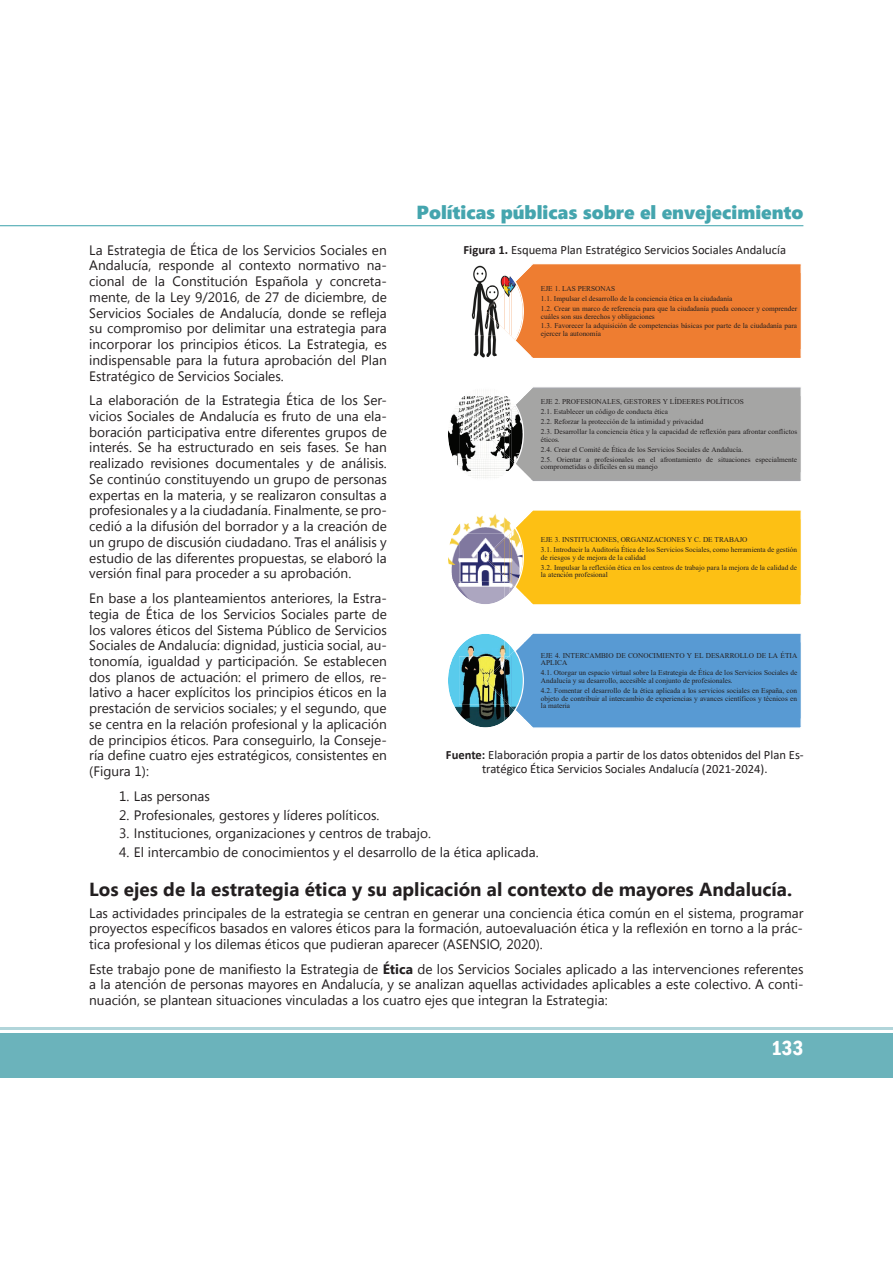
<style>
.page{position:relative;width:893px;height:1263px;background:#fff}
.page>*{position:absolute;margin:0;border:0;box-sizing:border-box;transform-origin:0 0}
.t1{font:600 condensed 21px "Franklin Gothic";color:#fff}
.t2{font:700 18.9px "Segoe UI";color:#231f20}
.t3{font:18.9px "Segoe UI Black";color:#44a5ae}
.t4{font:13.65px/15.8px "Segoe UI";color:#231f20;text-align:justify}
.t5{font:12.6px/13.6px "Calibri";color:#231f20;text-align:center}
.t6{font:7.35px/10.1px "Times New Roman";color:#231f20}
.s1{font-weight:700}
</style>
<div class="page">
<div style="left:0;top:1033px;width:893px;height:45px;background:#6bb3bb"></div>
<hr style="left:0;top:1027px;width:893px;height:3px;background:#b1d5da">
<hr style="left:0;top:225px;width:803px;height:1px;background:#44a5ae">
<svg style="left:473px;top:264px;width:328px;height:94px;background:#ec8541"></svg>
<img style="left:471px;top:287px;width:33px;height:48px">
<img style="left:484px;top:291px;width:20px;height:40px">
<img style="left:504px;top:287px;width:8px;height:48px">
<svg style="left:448px;top:387px;width:353px;height:94px;background:#aaaaa9"></svg>
<img style="left:459px;top:410px;width:45px;height:48px">
<img style="left:484px;top:414px;width:20px;height:40px">
<img style="left:504px;top:410px;width:8px;height:48px">
<svg style="left:448px;top:510px;width:353px;height:95px;background:#f8c433"></svg>
<img style="left:459px;top:533px;width:45px;height:49px">
<img style="left:484px;top:538px;width:20px;height:39px">
<img style="left:504px;top:533px;width:8px;height:49px">
<svg style="left:448px;top:633px;width:353px;height:95px;background:#61a0d2"></svg>
<img style="left:459px;top:656px;width:53px;height:49px">
<img style="left:484px;top:661px;width:20px;height:40px">
<img style="left:510px;top:656px;width:1px;height:49px">
<h2 class="t3" style="left:417px;top:199px;width:388px">Políticas públicas sobre el envejecimiento</h2>
<p class="t4" style="left:89px;top:241px;width:299px">La Estrategia de Ética de los Servicios Sociales en Andalucía, responde al contexto normativo na&shy;cional de la Constitución Española y concreta&shy;mente, de la Ley 9/2016, de 27 de diciembre, de Servicios Sociales de Andalucía, donde se refleja su compromiso por delimitar una estrategia para incorporar los principios éticos. La Estrategia, es indispensable para la futura aprobación del Plan Estratégico de Servicios Sociales.</p>
<p class="t4" style="left:89px;top:392px;width:299px">La elaboración de la Estrategia Ética de los Ser&shy;vicios Sociales de Andalucía es fruto de una ela&shy;boración participativa entre diferentes grupos de interés. Se ha estructurado en seis fases. Se han realizado revisiones documentales y de análisis.<br>Se continúo constituyendo un grupo de personas expertas en la materia, y se realizaron consultas a profesionales y a la ciudadanía. Finalmente, se pro&shy;cedió a la difusión del borrador y a la creación de un grupo de discusión ciudadano. Tras el análisis y estudio de las diferentes propuestas, se elaboró la versión final para proceder a su aprobación.</p>
<p class="t4" style="left:89px;top:590px;width:299px">En base a los planteamientos anteriores, la Estra&shy;tegia de Ética de los Servicios Sociales parte de los valores éticos del Sistema Público de Servicios Sociales de Andalucía: dignidad, justicia social, au&shy;tonomía, igualdad y participación. Se establecen dos planos de actuación: el primero de ellos, re&shy;lativo a hacer explícitos los principios éticos en la prestación de servicios sociales; y el segundo, que se centra en la relación profesional y la aplicación de principios éticos. Para conseguirlo, la Conseje&shy;ría define cuatro ejes estratégicos, consistentes en (Figura 1):</p>
<p class="t4" style="left:119px;top:788px;width:92px">1. Las personas</p>
<p class="t4" style="left:119px;top:806px;width:262px">2. Profesionales, gestores y líderes políticos.</p>
<p class="t4" style="left:119px;top:825px;width:313px">3. Instituciones, organizaciones y centros de trabajo.</p>
<p class="t4" style="left:119px;top:844px;width:421px">4. El intercambio de conocimientos y el desarrollo de la ética aplicada.</p>
<h2 class="t2" style="left:89px;top:875px;width:704px">Los ejes de la estrategia ética y su aplicación al contexto de mayores Andalucía.</h2>
<p class="t4" style="left:89px;top:904px;width:716px">Las actividades principales de la estrategia se centran en generar una conciencia ética común en el sistema, programar proyectos específicos basados en valores éticos para la formación, autoevaluación ética y la reflexión en torno a la prác&shy;tica profesional y los dilemas éticos que pudieran aparecer (ASENSIO, 2020).</p>
<p class="t4" style="left:89px;top:960px;width:716px">Este trabajo pone de manifiesto la Estrategia de <span class="s1">Ética</span> de los Servicios Sociales aplicado a las intervenciones referentes a la atención de personas mayores en Andalucía, y se analizan aquellas actividades aplicables a este colectivo. A conti&shy;nuación, se plantean situaciones vinculadas a los cuatro ejes que integran la Estrategia:</p>
<p class="t5" style="left:463px;top:244px;width:324px"><span class="s1">Figura 1.</span> Esquema Plan Estratégico Servicios Sociales Andalucía</p>
<p class="t6" style="left:541px;top:283px;width:258px">EJE 1. LAS PERSONAS<br>1.1. Impulsar el desarrollo de la conciencia ética en la ciudadanía<br>1.2. Crear un marco de referencia para que la ciudadanía pueda conocer y comprender</p>
<p class="t6" style="left:541px;top:311px;width:258px">cuáles son sus derechos y obligaciones<br>1.3. Favorecer la adquisición de competencias básicas por parte de la ciudadanía para</p>
<p class="t6" style="left:541px;top:329px;width:62px">ejercer la autonomía</p>
<p class="t6" style="left:541px;top:396px;width:258px">EJE 2. PROFESIONALES, GESTORES Y LÍDEERES POLÍTICOS<br>2.1. Establecer un código de conducta ética<br>2.2. Reforzar la protección de la intimidad y privacidad<br>2.3. Desarrollar la conciencia ética y la capacidad de reflexión para afrontar conflictos</p>
<p class="t6" style="left:541px;top:434px;width:258px">éticos.<br>2.4. Crear el Comité de Ética de los Servicios Sociales de Andalucía.<br>2.5. Orientar a profesionales en el afrontamiento de situaciones especialmente</p>
<p class="t6" style="left:541px;top:462px;width:118px">comprometidas o difíciles en su manejo</p>
<p class="t6" style="left:541px;top:535px;width:258px">EJE 3. INSTITUCIONES, ORGANIZACIONES Y C. DE TRABAJO<br>3.1. Introducir la Auditoría Ética de los Servicios Sociales, como herramienta de gestión</p>
<p class="t6" style="left:541px;top:552px;width:258px">de riesgos y de mejora de la calidad<br>3.2. Impulsar la reflexión ética en los centros de trabajo para la mejora de la calidad de</p>
<p class="t6" style="left:541px;top:570px;width:68px">la atención profesional</p>
<p class="t6" style="left:541px;top:652px;width:258px;line-height:7.5px">EJE 4. INTERCAMBIO DE CONOCIMIENTO Y EL DESARROLLO DE LA ÉTIA<br>APLICA</p>
<p class="t6" style="left:541px;top:669px;width:258px;line-height:7.6px">4.1. Otorgar un espacio virtual sobre la Estrategia de Ética de los Servicios Sociales de<br>Andalucía y su desarrollo, accesible al conjunto de profesionales.</p>
<p class="t6" style="left:541px;top:687px;width:258px;line-height:7.6px;text-align:justify">4.2. Fomentar el desarrollo de la ética aplicada a los servicios sociales en España, con objeto de contribuir al intercambio de experiencias y avances científicos y técnicos en la materia</p>
<p class="t5" style="left:446px;top:749px;width:359px"><span class="s1">Fuente:</span> Elaboración propia a partir de los datos obtenidos del Plan Es&shy;tratégico Ética Servicios Sociales Andalucía (2021-2024).</p>
<h1 class="t1" style="left:771px;top:1036px;width:34px">133</h1>
</div>
